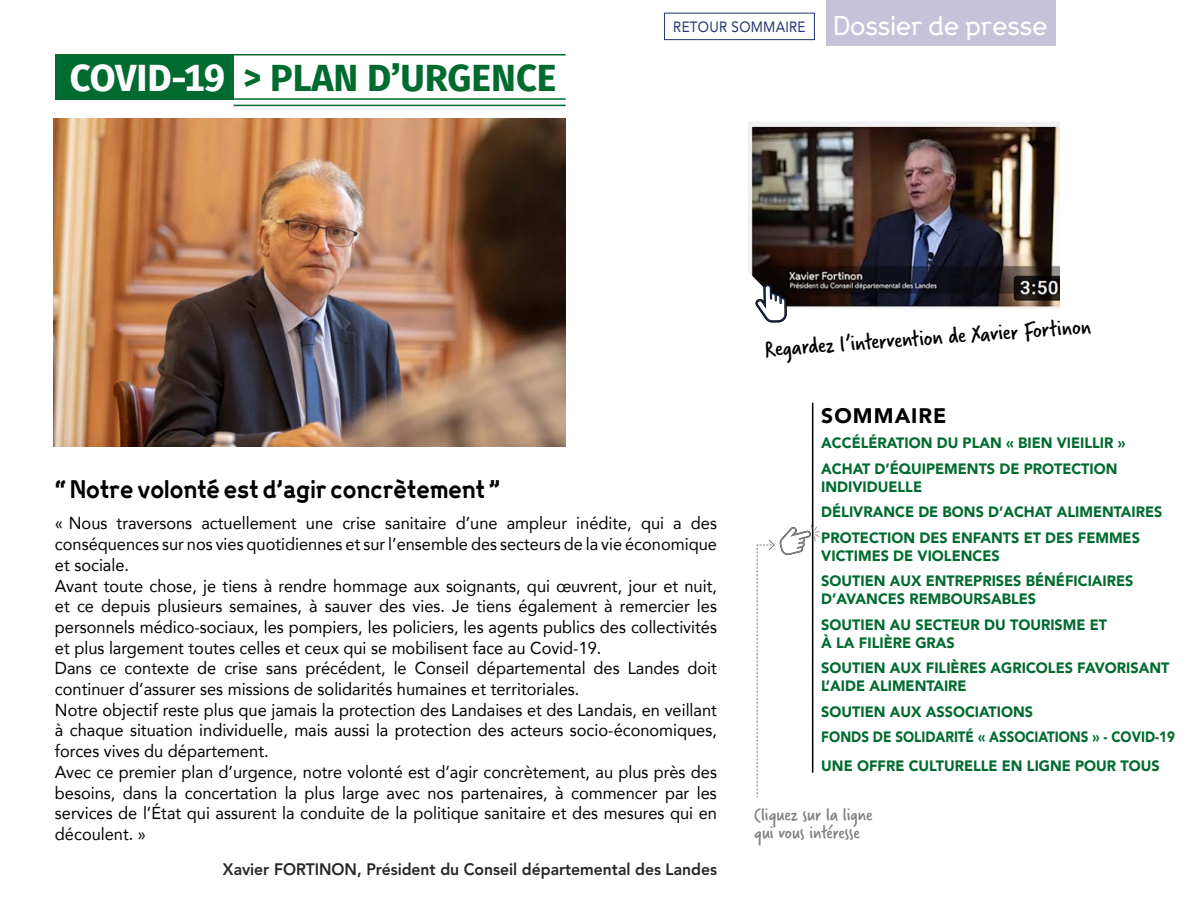
<style>
.page{position:relative;width:1200px;height:900px;background:#fff}
.page>*{position:absolute;margin:0;border:0;box-sizing:border-box;transform-origin:0 0}
.t1{font:800 37.5px "Fuse";color:#006b2e}
.t2{font:24px "Verveine";color:#000}
.t3{font:500 24px "Progress";color:#fff}
.t4{font:700 22.5px "Progress";color:#000;scale:.91 1}
.t5{font:900 21px "Avenir";letter-spacing:.05em;color:#000}
.t6{font:19.5px/18px "Verveine";color:#808080}
.t7{font:17.25px/20.7px "Avenir";color:#000;scale:.95 1}
.t8{font:800 16.5px "Avenir LT Std";color:#262626;scale:.95 1}
.t9{font:900 15px/25.5px "Avenir";color:#006b2e;scale:.96 1}
.t10{font:14.85px "Avenir";letter-spacing:.02em;color:#213473;scale:.9 1}
.s1{color:#fff}
</style>
<div class="page">
<div style="left:55px;top:54px;width:179px;height:46px;background:#006b2e"></div>
<hr style="left:234px;top:98px;width:332px;height:2px;background:#006b2e">
<hr style="left:234px;top:105px;width:332px;height:1px;background:#006b2e">
<hr style="left:234px;top:54px;width:332px;height:2px;background:#006b2e">
<div style="left:826px;top:0;width:230px;height:46px;background:#c5c2d9"></div>
<img style="left:54px;top:119px;width:512px;height:328px">
<img style="left:748px;top:122px;width:312px;height:187px">
<hr style="left:812px;top:403px;width:1px;height:370px;background:#000">
<svg style="left:755px;top:271px;width:32px;height:52px"></svg>
<div style="left:664px;top:13px;width:151px;height:27px;border:1px solid #213473"></div>
<svg style="left:756px;top:524px;width:64px;height:273px"></svg>
<h1 class="t1" style="left:70px;top:53px;width:488px"><span class="s1">COVID-19</span> &gt; PLAN D’URGENCE</h1>
<p class="t10" style="left:673px;top:15px;width:148px">RETOUR SOMMAIRE</p>
<h2 class="t3" style="left:833px;top:11px;width:216px">Dossier de presse</h2>
<h2 class="t2" style="left:764px;top:333px;width:328px;rotate:-4deg">Regardez l’intervention de Xavier Fortinon</h2>
<h3 class="t4" style="left:55px;top:474px;width:491px">“ Notre volonté est d’agir concrètement ”</h3>
<p class="t7" style="left:55px;top:513px;width:698px">« Nous traversons actuellement une crise sanitaire d’une ampleur inédite, qui a des conséquences sur nos vies quotidiennes et sur l’ensemble des secteurs de la vie économique et sociale.<br>Avant toute chose, je tiens à rendre hommage aux soignants, qui œuvrent, jour et nuit, et ce depuis plusieurs semaines, à sauver des vies. Je tiens également à remercier les personnels médico-sociaux, les pompiers, les policiers, les agents publics des collectivités et plus largement toutes celles et ceux qui se mobilisent face au Covid-19.<br>Dans ce contexte de crise sans précédent, le Conseil départemental des Landes doit continuer d’assurer ses missions de solidarités humaines et territoriales.<br>Notre objectif reste plus que jamais la protection des Landaises et des Landais, en veillant à chaque situation individuelle, mais aussi la protection des acteurs socio-économiques, forces vives du département.<br>Avec ce premier plan d’urgence, notre volonté est d’agir concrètement, au plus près des besoins, dans la concertation la plus large avec nos partenaires, à commencer par les services de l’État qui assurent la conduite de la politique sanitaire et des mesures qui en découlent. »</p>
<p class="t8" style="left:223px;top:859px;width:522px">Xavier FORTINON, Président du Conseil départemental des Landes</p>
<p class="t5" style="left:821px;top:397px;width:127px">SOMMAIRE</p>
<p class="t9" style="left:821px;top:430px;width:318px">ACCÉLÉRATION DU PLAN « BIEN VIEILLIR »<br>ACHAT D’ÉQUIPEMENTS DE PROTECTION</p>
<p class="t9" style="left:821px;top:473px;width:357px">INDIVIDUELLE<br>DÉLIVRANCE DE BONS D’ACHAT ALIMENTAIRES<br>PROTECTION DES ENFANTS ET DES FEMMES</p>
<p class="t9" style="left:821px;top:542px;width:327px">VICTIMES DE VIOLENCES<br>SOUTIEN AUX ENTREPRISES BÉNÉFICIAIRES</p>
<p class="t9" style="left:821px;top:586px;width:299px">D’AVANCES REMBOURSABLES<br>SOUTIEN AU SECTEUR DU TOURISME ET</p>
<p class="t9" style="left:821px;top:629px;width:364px">À LA FILIÈRE GRAS<br>SOUTIEN AUX FILIÈRES AGRICOLES FAVORISANT</p>
<p class="t9" style="left:821px;top:673px;width:370px">L’AIDE ALIMENTAIRE<br>SOUTIEN AUX ASSOCIATIONS<br>FONDS DE SOLIDARITÉ « ASSOCIATIONS » - COVID-19</p>
<p class="t9" style="left:821px;top:753px;width:354px">UNE OFFRE CULTURELLE EN LIGNE POUR TOUS</p>
<p class="t6" style="left:754px;top:806px;width:120px">Cliquez sur la ligne qui vous intéresse</p>
</div>
